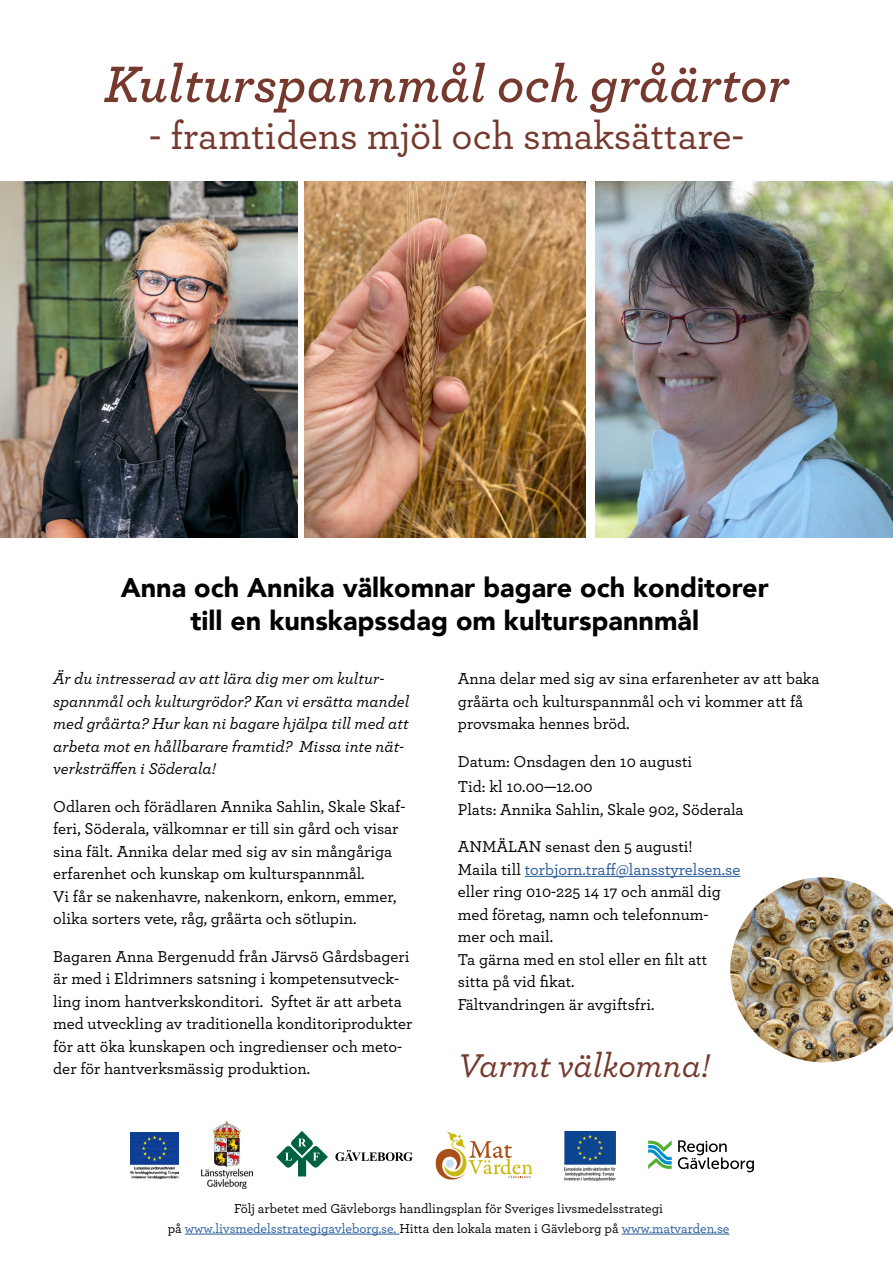
<style>
.page{position:relative;width:893px;height:1263px;background:#fff}
.page>*{position:absolute;margin:0;border:0;box-sizing:border-box;transform-origin:0 0}
.t1{font:italic 600 53.7px "Archer";color:#75392d}
.t2{font:500 40.2px "Archer";color:#75392d}
.t3{font:italic 500 34.5px "Archer";color:#75392d}
.t4{font:900 27px/32.4px "Avenir";color:#000;text-align:center}
.t5{font:500 16.5px/22.5px "Archer";color:#000}
.t6{font:italic 500 16.5px/22.5px "Archer";color:#000}
.t7{font:500 13.5px/19.5px "Archer";color:#000;text-align:center}
.s1{color:#275b9b}
</style>
<div class="page">
<hr style="left:525px;top:876px;width:215px;height:1px;background:#275b9b">
<img style="left:304px;top:182px;width:281px;height:356px">
<img style="left:0;top:182px;width:298px;height:356px">
<img style="left:595px;top:182px;width:298px;height:356px">
<svg style="left:648px;top:1140px;width:24px;height:29px"></svg>
<svg style="left:678px;top:1140px;width:76px;height:32px"></svg>
<img style="left:564px;top:1131px;width:51px;height:50px">
<img style="left:201px;top:1121px;width:51px;height:68px">
<svg style="left:335px;top:1150px;width:78px;height:11px"></svg>
<svg style="left:276px;top:1131px;width:52px;height:45px"></svg>
<img style="left:130px;top:1132px;width:49px;height:46px">
<hr style="left:185px;top:1234px;width:214px;height:1px;background:#275b9b">
<hr style="left:622px;top:1234px;width:107px;height:1px;background:#275b9b">
<img style="left:730px;top:877px;width:163px;height:185px">
<svg style="left:435px;top:1131px;width:98px;height:48px"></svg>
<h1 class="t1" style="left:104px;top:43px;width:687px">Kulturspannmål och gråärtor</h1>
<h2 class="t2" style="left:149px;top:107px;width:596px">- framtidens mjöl och smaksättare-</h2>
<h3 class="t4" style="left:121px;top:571px;width:649px">Anna och Annika välkomnar bagare och konditorer till en kunskapssdag om kulturspannmål</h3>
<p class="t6" style="left:53px;top:666px;width:358px">Är du intresserad av att lära dig mer om kultur&shy;spannmål och kulturgrödor? Kan vi ersätta mandel med gråärta? Hur kan ni bagare hjälpa till med att arbeta mot en hållbarare framtid? Missa inte nät&shy;verksträffen i Söderala!</p>
<p class="t5" style="left:53px;top:794px;width:354px">Odlaren och förädlaren Annika Sahlin, Skale Skaf&shy;feri, Söderala, välkomnar er till sin gård och visar sina fält. Annika delar med sig av sin mångåriga erfarenhet och kunskap om kulturspannmål.<br>Vi får se nakenhavre, nakenkorn, enkorn, emmer, olika sorters vete, råg, gråärta och sötlupin.</p>
<p class="t5" style="left:53px;top:944px;width:361px">Bagaren Anna Bergenudd från Järvsö Gårdsbageri är med i Eldrimners satsning i kompetensutveck&shy;ling inom hantverkskonditori. Syftet är att arbeta med utveckling av traditionella konditoriprodukter för att öka kunskapen och ingredienser och meto&shy;der för hantverksmässig produktion.</p>
<p class="t5" style="left:458px;top:666px;width:363px">Anna delar med sig av sina erfarenheter av att baka gråärta och kulturspannmål och vi kommer att få provsmaka hennes bröd.</p>
<p class="t5" style="left:458px;top:747px;width:236px;line-height:25.5px">Datum: Onsdagen den 10 augusti<br>Tid: kl 10.00—12.00</p>
<p class="t5" style="left:458px;top:797px;width:287px">Plats: Annika Sahlin, Skale 902, Söderala</p>
<p class="t5" style="left:458px;top:834px;width:284px">ANMÄLAN senast den 5 augusti!<br>Maila till <span class="s1">torbjorn.traff@lansstyrelsen.se </span>eller ring 010-225 14 17 och anmäl dig med företag, namn och telefonnum&shy;mer och mail.<br>Ta gärna med en stol eller en filt att sitta på vid fikat.<br>Fältvandringen är avgiftsfri.</p>
<h3 class="t3" style="left:458px;top:1040px;width:253px">Varmt välkomna!</h3>
<p class="t7" style="left:168px;top:1198px;width:563px">Följ arbetet med Gävleborgs handlingsplan för Sveriges livsmedelsstrategi<br>på <span class="s1">www.livsmedelsstrategigavleborg.se.</span> Hitta den lokala maten i Gävleborg på <span class="s1">www.matvarden.se</span></p>
</div>
